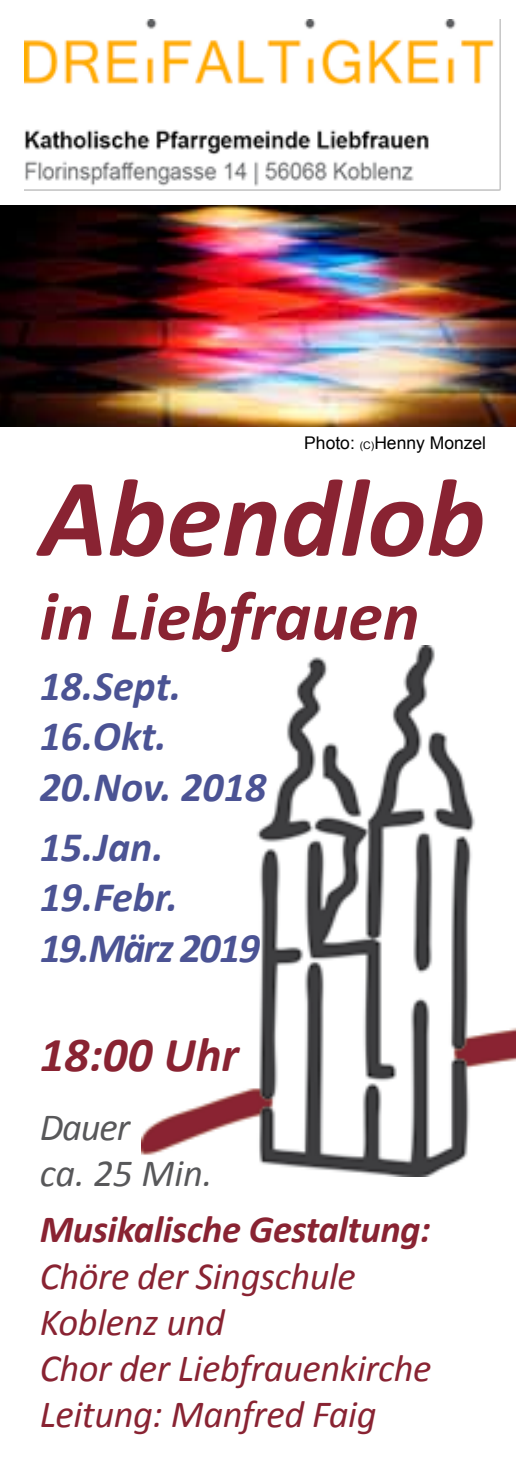
<style>
.page{position:relative;width:516px;height:1469px;background:#fff}
.page>*{position:absolute;margin:0;border:0;box-sizing:border-box;transform-origin:0 0}
.t1{font:italic 700 112px "Calibri";color:#892332}
.t2{font:italic 700 70px "Calibri";color:#892332}
.t3{font:italic 700 49px "Calibri";color:#892332}
.t4{font:italic 700 42px/50.4px "Calibri";color:#4b5394}
.t5{font:italic 700 42px/50.4px "Calibri";letter-spacing:-.025em;color:#4b5394}
.t6{font:italic 38.5px/46.2px "Calibri";letter-spacing:-.01em;color:#892332}
.t7{font:italic 700 38.5px "Calibri";letter-spacing:-.01em;color:#892332}
.t8{font:italic 38.5px/46.2px "Calibri";letter-spacing:-.02em;color:#58585a}
.t9{font:17.5px "Arial";color:#000}
.s1{font-size:10.5px}
</style>
<div class="page">
<img style="left:25px;top:20px;width:476px;height:171px">
<img style="left:142px;top:645px;width:374px;height:531px">
<img style="left:0;top:206px;width:516px;height:221px">
<p class="t9" style="left:304px;top:432px;width:183px">Photo: <span class="s1">(C)</span>Henny Monzel</p>
<h1 class="t1" style="left:40px;top:447px;width:447px">Abendlob</h1>
<h2 class="t2" style="left:40px;top:572px;width:381px">in Liebfrauen</h2>
<p class="t4" style="left:40px;top:661px;width:228px">18.Sept.<br>16.Okt.<br>20.Nov. 2018</p>
<p class="t5" style="left:40px;top:822px;width:222px">15.Jan.<br>19.Febr.<br>19.März 2019</p>
<p class="t3" style="left:40px;top:1023px;width:201px">18:00 Uhr</p>
<p class="t8" style="left:40px;top:1102px;width:174px">Dauer<br>ca. 25 Min.</p>
<p class="t7" style="left:40px;top:1205px;width:393px">Musikalische Gestaltung:</p>
<p class="t6" style="left:40px;top:1251px;width:393px">Chöre der Singschule<br>Koblenz und<br>Chor der Liebfrauenkirche<br>Leitung: Manfred Faig</p>
</div>
